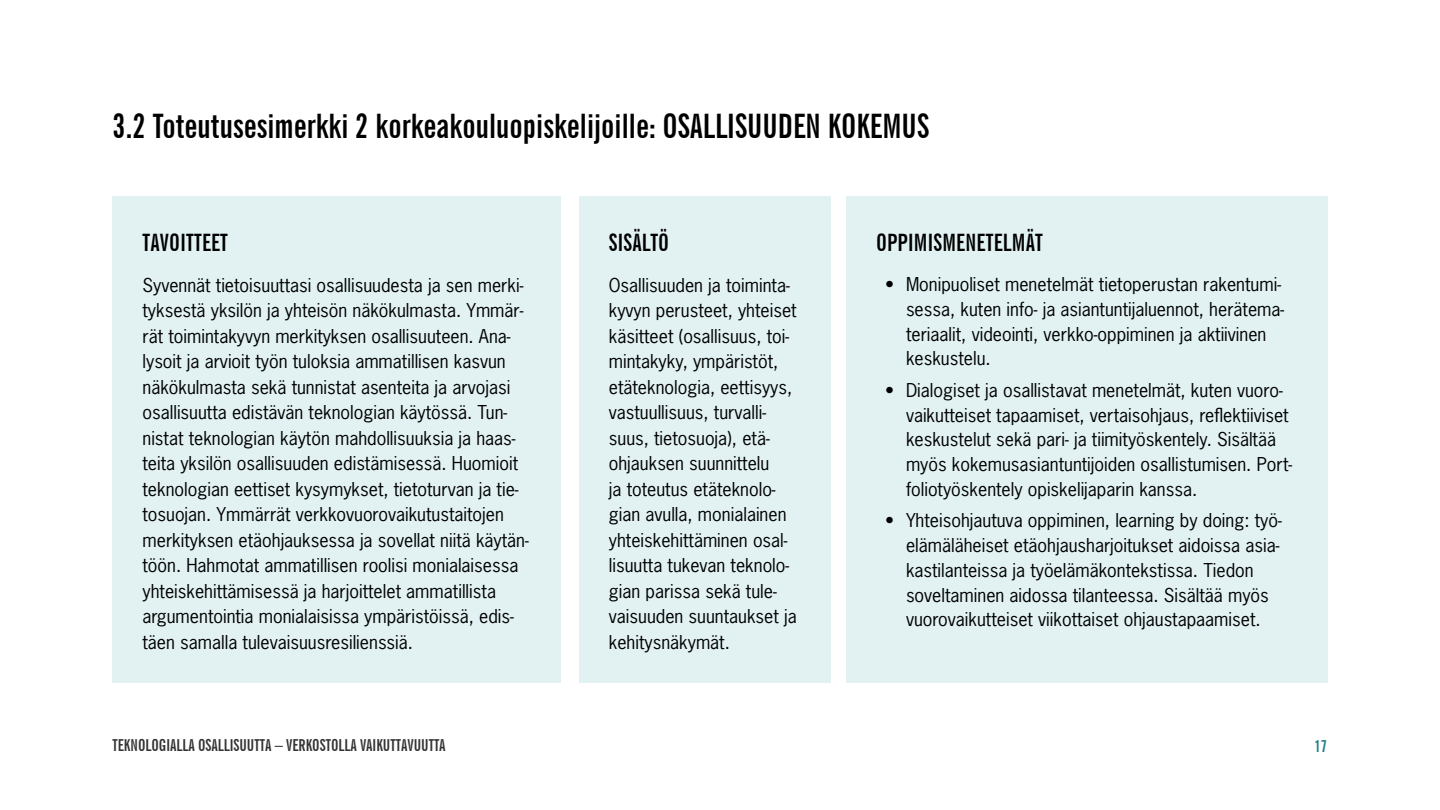
<style>
.page{position:relative;width:1440px;height:810px;background:#fff}
.page>*{position:absolute;margin:0;border:0;box-sizing:border-box;transform-origin:0 0}
.Otsikko_1_1__H3{font:700 extra-condensed 33.75px "News Gothic BT";color:#000}
.Väliotsikko__ei_hierarkiassa__miten_huom{font:700 extra-condensed 24px "News Gothic BT";letter-spacing:.01em;color:#000}
.Leipis_P{font:18px/25.5px "News Gothic Std";color:#000}
.t1{font:700 extra-condensed 16.5px "News Gothic BT";color:#333}
.t2{font:700 extra-condensed 16.5px "News Gothic BT";color:#1e7d88}
</style>
<div class="page">
<div style="left:112px;top:196px;width:449px;height:486px;background:#e2f2f3"></div>
<div style="left:579px;top:196px;width:252px;height:486px;background:#e2f2f3"></div>
<div style="left:846px;top:196px;width:482px;height:486px;background:#e2f2f3"></div>
<h3 class="Otsikko_1_1__H3" style="left:112px;top:106px;width:818px">3.2 Toteutusesimerkki 2 korkeakouluopiskelijoille: OSALLISUUDEN KOKEMUS</h3>
<p class="Väliotsikko__ei_hierarkiassa__miten_huom" style="left:142px;top:228px;width:87px">TAVOITTEET</p>
<p class="Leipis_P" style="left:142px;top:272px;width:388px">Syvennät tietoisuuttasi osallisuudesta ja sen merki&shy;tyksestä yksilön ja yhteisön näkökulmasta. Ymmär&shy;rät toimintakyvyn merkityksen osallisuuteen. Ana&shy;lysoit ja arvioit työn tuloksia ammatillisen kasvun näkökulmasta sekä tunnistat asenteita ja arvojasi osallisuutta edistävän teknologian käytössä. Tun&shy;nistat teknologian käytön mahdollisuuksia ja haas&shy;teita yksilön osallisuuden edistämisessä. Huomioit teknologian eettiset kysymykset, tietoturvan ja tie&shy;tosuojan. Ymmärrät verkkovuorovaikutustaitojen merkityksen etäohjauksessa ja sovellat niitä käytän&shy;töön. Hahmotat ammatillisen roolisi monialaisessa yhteiskehittämisessä ja harjoittelet ammatillista argumentointia monialaisissa ympäristöissä, edis&shy;täen samalla tulevaisuusresilienssiä.</p>
<p class="Väliotsikko__ei_hierarkiassa__miten_huom" style="left:609px;top:228px;width:62px">SISÄLTÖ</p>
<p class="Leipis_P" style="left:609px;top:272px;width:189px">Osallisuuden ja toiminta&shy;kyvyn perusteet, yhteiset käsitteet (osallisuus, toi&shy;mintakyky, ympäristöt, etäteknologia, eettisyys, vastuullisuus, turvalli&shy;suus, tietosuoja), etä&shy;ohjauksen suunnittelu<br>ja toteutus etäteknolo&shy;gian avulla, monialainen yhteiskehittäminen osal&shy;lisuutta tukevan teknolo&shy;gian parissa sekä tule&shy;vaisuuden suuntaukset ja kehitysnäkymät.</p>
<p class="Väliotsikko__ei_hierarkiassa__miten_huom" style="left:876px;top:228px;width:168px">OPPIMISMENETELMÄT</p>
<p class="Leipis_P" style="left:906px;top:272px;width:380px;line-height:24.8px;text-indent:-21px">• Monipuoliset menetelmät tietoperustan rakentumi&shy;sessa, kuten info- ja asiantuntijaluennot, herätema&shy;teriaalit, videointi, verkko-oppiminen ja aktiivinen keskustelu.</p>
<p class="Leipis_P" style="left:906px;top:378px;width:388px;line-height:24.8px;text-indent:-21px">• Dialogiset ja osallistavat menetelmät, kuten vuoro&shy;vaikutteiset tapaamiset, vertaisohjaus, reflektiiviset keskustelut sekä pari- ja tiimityöskentely. Sisältää myös kokemusasiantuntijoiden osallistumisen. Port&shy;foliotyöskentely opiskelijaparin kanssa.</p>
<p class="Leipis_P" style="left:906px;top:508px;width:377px;line-height:24.8px;text-indent:-21px">• Yhteisohjautuva oppiminen, learning by doing: työ&shy;elämäläheiset etäohjausharjoitukset aidoissa asia&shy;kastilanteissa ja työelämäkontekstissa. Tiedon soveltaminen aidossa tilanteessa. Sisältää myös vuorovaikutteiset viikottaiset ohjaustapaamiset.</p>
<p class="t1" style="left:112px;top:735px;width:335px">TEKNOLOGIALLA OSALLISUUTTA – VERKOSTOLLA VAIKUTTAVUUTTA</p>
<p class="t2" style="left:1314px;top:736px;width:15px">17</p>
</div>
